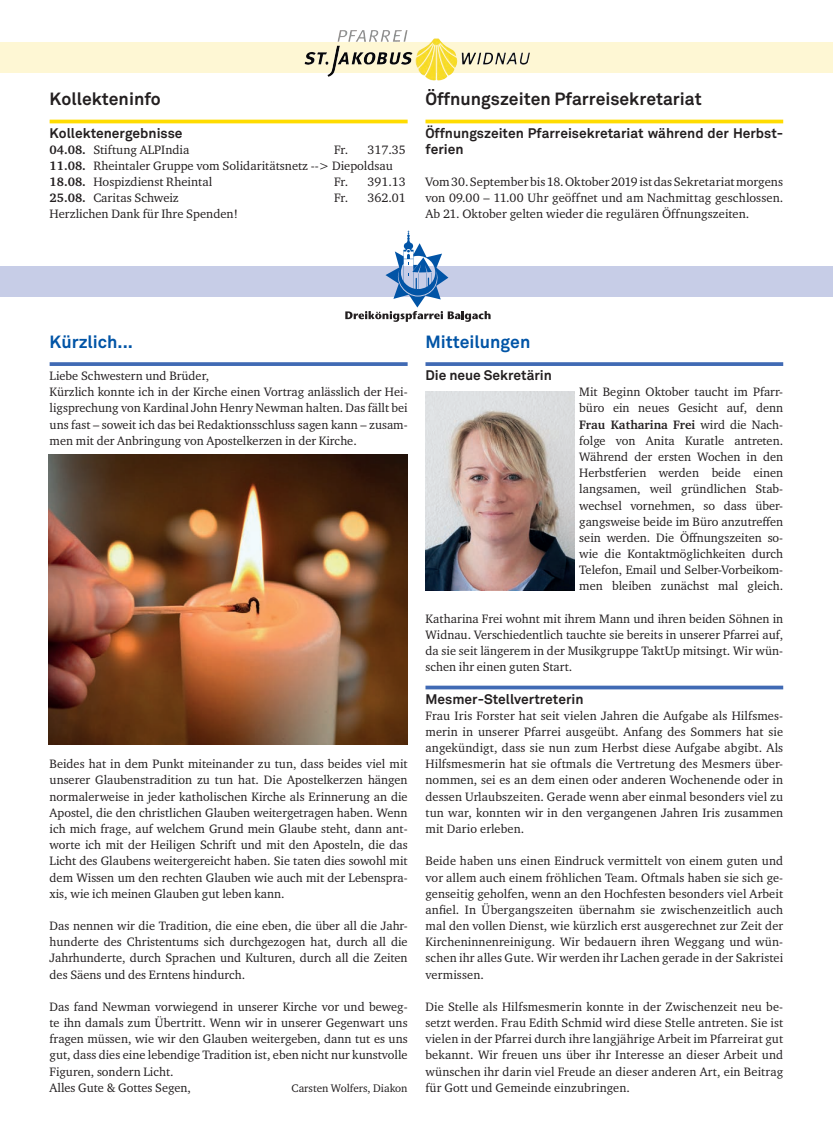
<style>
.page{position:relative;width:833px;height:1134px;background:#fff}
.page>*{position:absolute;margin:0;border:0;box-sizing:border-box;transform-origin:0 0}
.t1{font:700 17.5px "Akkurat";color:#231f20}
.t2{font:700 17.5px "Akkurat";color:#0154a6}
.t3{font:700 13.75px/16.1px "Akkurat";color:#231f20}
.t4{font:12.5px/16.1px "Charter ITC Std";color:#231f20;text-align:justify}
.t5{font:700 12.5px "Charter ITC Std";color:#231f20}
.t6{font:11.25px "Charter ITC Std";color:#231f20}
.s1{font-weight:700}
.s2{font-weight:400}
</style>
<div class="page">
<div style="left:1px;top:42px;width:832px;height:30px;background:#fef7d4"></div>
<img style="left:360px;top:30px;width:47px;height:12px">
<hr style="left:50px;top:120px;width:357px;height:3px;background:#ffdc01">
<hr style="left:425px;top:120px;width:358px;height:3px;background:#ffdc01">
<div style="left:1px;top:266px;width:832px;height:31px;background:#c7cde7"></div>
<svg style="left:345px;top:231px;width:145px;height:91px"></svg>
<svg style="left:50px;top:362px;width:357px;height:4px"></svg>
<svg style="left:425px;top:362px;width:358px;height:4px"></svg>
<hr style="left:425px;top:686px;width:358px;height:3px;background:#406ab4">
<img style="left:49px;top:454px;width:358px;height:290px">
<img style="left:425px;top:392px;width:150px;height:198px">
<p class="t1" style="left:50px;top:88px;width:113px">Kollekteninfo</p>
<p class="t3" style="left:50px;top:125px;width:134px">Kollektenergebnisse</p>
<p class="t4" style="left:50px;top:141px;width:141px"><span class="s1">04.08.</span> Stiftung ALPIndia</p>
<p class="t4" style="left:334px;top:141px;width:73px">Fr. 317.35</p>
<p class="t4" style="left:50px;top:157px;width:345px"><span class="s1">11.08.</span> Rheintaler Gruppe vom Solidaritätsnetz --&gt; Diepoldsau</p>
<p class="t4" style="left:50px;top:174px;width:164px"><span class="s1">18.08.</span> Hospizdienst Rheintal</p>
<p class="t4" style="left:334px;top:174px;width:73px">Fr. 391.13</p>
<p class="t4" style="left:50px;top:190px;width:131px"><span class="s1">25.08.</span> Caritas Schweiz</p>
<p class="t4" style="left:334px;top:190px;width:73px">Fr. 362.01</p>
<p class="t4" style="left:50px;top:206px;width:190px">Herzlichen Dank für Ihre Spenden!</p>
<p class="t1" style="left:425px;top:88px;width:278px">Öffnungszeiten Pfarreisekretariat</p>
<p class="t3" style="left:425px;top:125px;width:359px">Öffnungszeiten Pfarreisekretariat während der Herbst&shy;ferien</p>
<p class="t4" style="left:425px;top:174px;width:359px">Vom 30. September bis 18. Oktober 2019 ist das Sekretariat morgens von 09.00 – 11.00 Uhr geöffnet und am Nachmittag geschlossen.<br>Ab 21. Oktober gelten wieder die regulären Öffnungszeiten.</p>
<p class="t2" style="left:50px;top:331px;width:85px">Kürzlich...</p>
<p class="t4" style="left:50px;top:368px;width:161px">Liebe Schwestern und Brüder,</p>
<p class="t4" style="left:50px;top:384px;width:359px">Kürzlich konnte ich in der Kirche einen Vortrag anlässlich der Hei&shy;ligsprechung von Kardinal John Henry Newman halten. Das fällt bei uns fast – soweit ich das bei Redaktionsschluss sagen kann – zusam&shy;men mit der Anbringung von Apostelkerzen in der Kirche.</p>
<p class="t4" style="left:50px;top:756px;width:359px">Beides hat in dem Punkt miteinander zu tun, dass beides viel mit</p>
<p class="t4" style="left:50px;top:772px;width:359px">unserer Glaubenstradition zu tun hat. Die Apostelkerzen hängen normalerweise in jeder katholischen Kirche als Erinnerung an die Apostel, die den christlichen Glauben weitergetragen haben. Wenn ich mich frage, auf welchem Grund mein Glaube steht, dann ant&shy;worte ich mit der Heiligen Schrift und mit den Aposteln, die das Licht des Glaubens weitergereicht haben. Sie taten dies sowohl mit dem Wissen um den rechten Glauben wie auch mit der Lebenspra&shy;xis, wie ich meinen Glauben gut leben kann.</p>
<p class="t4" style="left:50px;top:917px;width:359px">Das nennen wir die Tradition, die eine eben, die über all die Jahr&shy;hunderte des Christentums sich durchgezogen hat, durch all die Jahrhunderte, durch Sprachen und Kulturen, durch all die Zeiten des Säens und des Erntens hindurch.</p>
<p class="t4" style="left:50px;top:998px;width:359px">Das fand Newman vorwiegend in unserer Kirche vor und beweg&shy;te ihn damals zum Übertritt. Wenn wir in unserer Gegenwart uns fragen müssen, wie wir den Glauben weitergeben, dann tut es uns gut, dass dies eine lebendige Tradition ist, eben nicht nur kunstvolle</p>
<p class="t4" style="left:50px;top:1063px;width:125px">Figuren, sondern Licht.</p>
<p class="t4" style="left:50px;top:1079px;width:143px">Alles Gute &amp; Gottes Segen,</p>
<p class="t6" style="left:292px;top:1081px;width:117px">Carsten Wolfers, Diakon</p>
<p class="t2" style="left:425px;top:331px;width:106px">Mitteilungen</p>
<p class="t3" style="left:425px;top:367px;width:128px">Die neue Sekretärin</p>
<p class="t4" style="left:579px;top:384px;width:205px">Mit Beginn Oktober taucht im Pfarr-</p>
<p class="t4" style="left:579px;top:400px;width:205px">büro ein neues Gesicht auf, denn</p>
<p class="t5" style="left:579px;top:417px;width:205px">Frau Katharina Frei <span class="s2">wird die Nach-</span></p>
<p class="t4" style="left:579px;top:432px;width:205px">folge von Anita Kuratle antreten.</p>
<p class="t4" style="left:579px;top:448px;width:205px">Während der ersten Wochen in den</p>
<p class="t4" style="left:579px;top:465px;width:205px">Herbstferien werden beide einen</p>
<p class="t4" style="left:579px;top:481px;width:205px">langsamen, weil gründlichen Stab-</p>
<p class="t4" style="left:579px;top:497px;width:205px">wechsel vornehmen, so dass über-</p>
<p class="t4" style="left:579px;top:513px;width:205px">gangsweise beide im Büro anzutreffen</p>
<p class="t4" style="left:579px;top:529px;width:205px">sein werden. Die Öffnungszeiten so-</p>
<p class="t4" style="left:579px;top:545px;width:205px">wie die Kontaktmöglichkeiten durch</p>
<p class="t4" style="left:579px;top:562px;width:205px">Telefon, Email und Selber-Vorbeikom-</p>
<p class="t4" style="left:579px;top:578px;width:205px">men bleiben zunächst mal gleich.</p>
<p class="t4" style="left:425px;top:610px;width:359px">Katharina Frei wohnt mit ihrem Mann und ihren beiden Söhnen in Widnau. Verschiedentlich tauchte sie bereits in unserer Pfarrei auf, da sie seit längerem in der Musikgruppe TaktUp mitsingt. Wir wün&shy;schen ihr einen guten Start.</p>
<p class="t3" style="left:425px;top:691px;width:160px">Mesmer-Stellvertreterin</p>
<p class="t4" style="left:425px;top:707px;width:359px">Frau Iris Forster hat seit vielen Jahren die Aufgabe als Hilfsmes&shy;merin in unserer Pfarrei ausgeübt. Anfang des Sommers hat sie angekündigt, dass sie nun zum Herbst diese Aufgabe abgibt. Als Hilfsmesmerin hat sie oftmals die Vertretung des Mesmers über&shy;nommen, sei es an dem einen oder anderen Wochenende oder in dessen Urlaubszeiten. Gerade wenn aber einmal besonders viel zu tun war, konnten wir in den vergangenen Jahren Iris zusammen mit Dario erleben.</p>
<p class="t4" style="left:425px;top:853px;width:359px">Beide haben uns einen Eindruck vermittelt von einem guten und vor allem auch einem fröhlichen Team. Oftmals haben sie sich ge&shy;genseitig geholfen, wenn an den Hochfesten besonders viel Arbeit anfiel. In Übergangszeiten übernahm sie zwischenzeitlich auch mal den vollen Dienst, wie kürzlich erst ausgerechnet zur Zeit der Kircheninnenreinigung. Wir bedauern ihren Weggang und wün&shy;schen ihr alles Gute. Wir werden ihr Lachen gerade in der Sakristei vermissen.</p>
<p class="t4" style="left:425px;top:998px;width:359px">Die Stelle als Hilfsmesmerin konnte in der Zwischenzeit neu be&shy;setzt werden. Frau Edith Schmid wird diese Stelle antreten. Sie ist vielen in der Pfarrei durch ihre langjährige Arbeit im Pfarreirat gut bekannt. Wir freuen uns über ihr Interesse an dieser Arbeit und wünschen ihr darin viel Freude an dieser anderen Art, ein Beitrag für Gott und Gemeinde einzubringen.</p>
</div>
